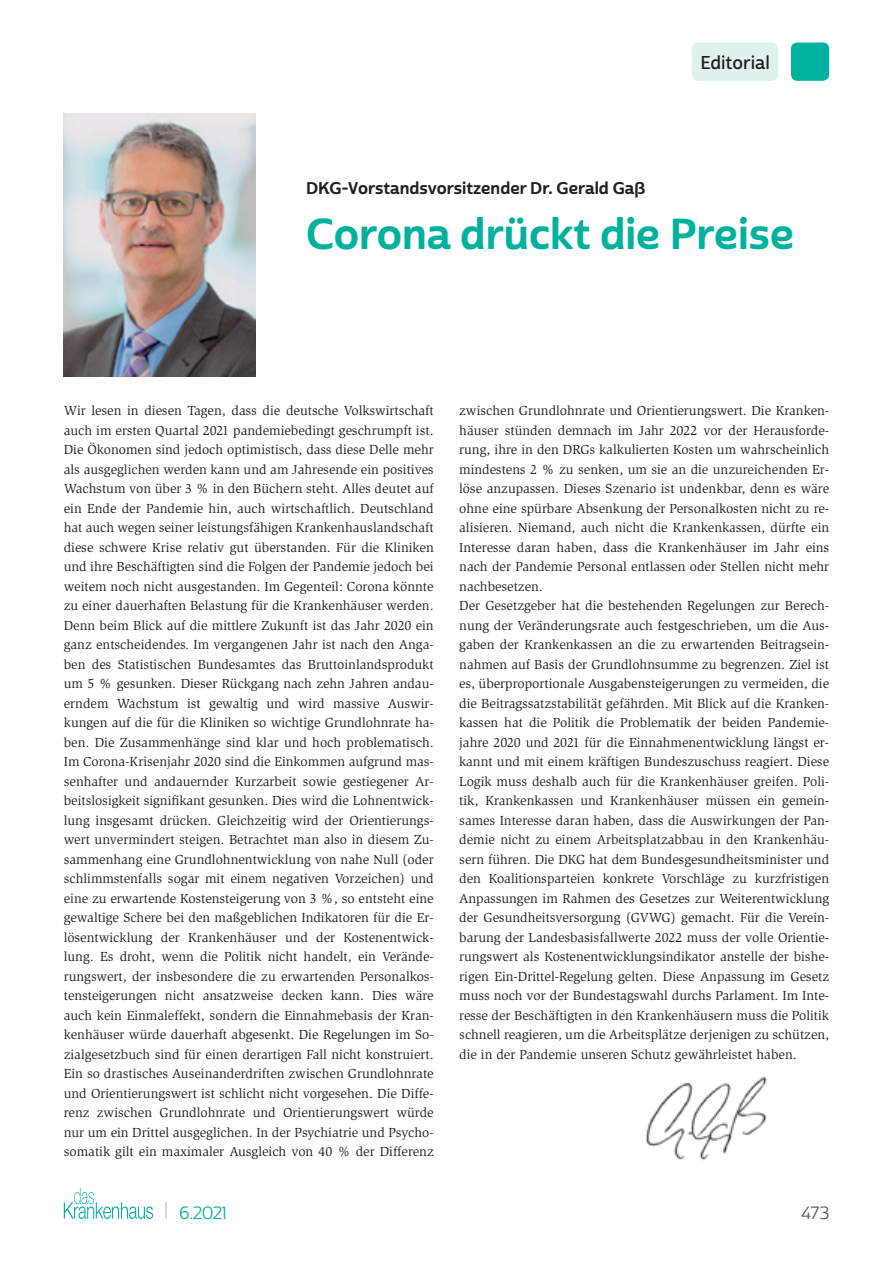
<style>
.page{position:relative;width:893px;height:1263px;background:#fff}
.page>*{position:absolute;margin:0;border:0;box-sizing:border-box;transform-origin:0 0}
.t1{font:42px "Cabrito Sans Nor Bol";color:#00b19d}
.t2{font:18px "Cabrito Sans Nor Dem";color:#231f20}
.t3{font:17.25px "Cabrito Sans Nor Reg";color:#00b19d}
.t4{font:17.25px "Cabrito Sans Nor Reg";color:#57585a}
.t5{font:16.5px "Cabrito Sans Nor Bol";color:#231f20}
.t6{font:13.5px/19.5px "Slimbach Std";color:#231f20;text-align:justify}
.s1{font-size:18.9px;color:#bcbdc0}
</style>
<div class="page">
<svg style="left:64px;top:1188px;width:89px;height:31px"></svg>
<div style="left:791px;top:43px;width:38px;height:38px;background:#00b19d;border-radius:6px"></div>
<div style="left:692px;top:43px;width:86px;height:38px;background:#def1ed;border-radius:6px"></div>
<img style="left:646px;top:1076px;width:121px;height:85px">
<img style="left:64px;top:113px;width:191px;height:263px">
<h2 class="t2" style="left:700px;top:51px;width:71px">Editorial</h2>
<p class="t5" style="left:306px;top:178px;width:341px">DKG-Vorstandsvorsitzender Dr. Gerald Gaß</p>
<h1 class="t1" style="left:306px;top:208px;width:489px">Corona drückt die Preise</h1>
<p class="t6" style="left:64px;top:401px;width:371px">Wir lesen in diesen Tagen, dass die deutsche Volkswirtschaft auch im ersten Quartal 2021 pandemiebedingt geschrumpft ist.<br>Die Ökonomen sind jedoch optimistisch, dass diese Delle mehr als ausgeglichen werden kann und am Jahresende ein positives Wachstum von über 3 % in den Büchern steht. Alles deutet auf ein Ende der Pandemie hin, auch wirtschaftlich. Deutschland hat auch wegen seiner leistungsfähigen Krankenhauslandschaft diese schwere Krise relativ gut überstanden. Für die Kliniken und ihre Beschäftigten sind die Folgen der Pandemie jedoch bei weitem noch nicht ausgestanden. Im Gegenteil: Corona könnte zu einer dauerhaften Belastung für die Krankenhäuser werden.<br>Denn beim Blick auf die mittlere Zukunft ist das Jahr 2020 ein ganz entscheidendes. Im vergangenen Jahr ist nach den Anga&shy;ben des Statistischen Bundesamtes das Bruttoinlandsprodukt um 5 % gesunken. Dieser Rückgang nach zehn Jahren andau&shy;erndem Wachstum ist gewaltig und wird massive Auswir&shy;kungen auf die für die Kliniken so wichtige Grundlohnrate ha&shy;ben. Die Zusammenhänge sind klar und hoch problematisch.<br>Im Corona-Krisenjahr 2020 sind die Einkommen aufgrund mas&shy;senhafter und andauernder Kurzarbeit sowie gestiegener Ar&shy;beitslosigkeit signifikant gesunken. Dies wird die Lohnentwick&shy;lung insgesamt drücken. Gleichzeitig wird der Orientierungs&shy;wert unvermindert steigen. Betrachtet man also in diesem Zu&shy;sammenhang eine Grundlohnentwicklung von nahe Null (oder schlimmstenfalls sogar mit einem negativen Vorzeichen) und eine zu erwartende Kostensteigerung von 3 %, so entsteht eine gewaltige Schere bei den maßgeblichen Indikatoren für die Er&shy;lösentwicklung der Krankenhäuser und der Kostenentwick&shy;lung. Es droht, wenn die Politik nicht handelt, ein Verände&shy;rungswert, der insbesondere die zu erwartenden Personalkos&shy;tensteigerungen nicht ansatzweise decken kann. Dies wäre auch kein Einmaleffekt, sondern die Einnahmebasis der Kran&shy;kenhäuser würde dauerhaft abgesenkt. Die Regelungen im So&shy;zialgesetzbuch sind für einen derartigen Fall nicht konstruiert.<br>Ein so drastisches Auseinanderdriften zwischen Grundlohnrate und Orientierungswert ist schlicht nicht vorgesehen. Die Diffe&shy;renz zwischen Grundlohnrate und Orientierungswert würde nur um ein Drittel ausgeglichen. In der Psychiatrie und Psycho&shy;somatik gilt ein maximaler Ausgleich von 40 % der Differenz</p>
<p class="t6" style="left:459px;top:401px;width:371px;text-align:left">zwischen Grundlohnrate und Orientierungswert. Die Kranken&shy;häuser stünden demnach im Jahr 2022 vor der Herausforde&shy;rung, ihre in den DRGs kalkulierten Kosten um wahrscheinlich mindestens 2 % zu senken, um sie an die unzureichenden Er&shy;löse anzupassen. Dieses Szenario ist undenkbar, denn es wäre ohne eine spürbare Absenkung der Personalkosten nicht zu re&shy;alisieren. Niemand, auch nicht die Krankenkassen, dürfte ein Interesse daran haben, dass die Krankenhäuser im Jahr eins nach der Pandemie Personal entlassen oder Stellen nicht mehr nachbesetzen.<br>Der Gesetzgeber hat die bestehenden Regelungen zur Berech&shy;nung der Veränderungsrate auch festgeschrieben, um die Aus&shy;gaben der Krankenkassen an die zu erwartenden Beitragsein&shy;nahmen auf Basis der Grundlohnsumme zu begrenzen. Ziel ist es, überproportionale Ausgabensteigerungen zu vermeiden, die die Beitragssatzstabilität gefährden. Mit Blick auf die Kranken&shy;kassen hat die Politik die Problematik der beiden Pandemie&shy;jahre 2020 und 2021 für die Einnahmenentwicklung längst er&shy;kannt und mit einem kräftigen Bundeszuschuss reagiert. Diese Logik muss deshalb auch für die Krankenhäuser greifen. Poli&shy;tik, Krankenkassen und Krankenhäuser müssen ein gemein&shy;sames Interesse daran haben, dass die Auswirkungen der Pan&shy;demie nicht zu einem Arbeitsplatzabbau in den Krankenhäu&shy;sern führen. Die DKG hat dem Bundesgesundheitsminister und den Koalitionsparteien konkrete Vorschläge zu kurzfristigen Anpassungen im Rahmen des Gesetzes zur Weiterentwicklung der Gesundheitsversorgung (GVWG) gemacht. Für die Verein&shy;barung der Landesbasisfallwerte 2022 muss der volle Orientie&shy;rungswert als Kostenentwicklungsindikator anstelle der bishe&shy;rigen Ein-Drittel-Regelung gelten. Diese Anpassung im Gesetz muss noch vor der Bundestagswahl durchs Parlament. Im Inte&shy;resse der Beschäftigten in den Krankenhäusern muss die Politik schnell reagieren, um die Arbeitsplätze derjenigen zu schützen, die in der Pandemie unseren Schutz gewährleistet haben.</p>
<p class="t3" style="left:164px;top:1202px;width:64px"><span class="s1">|</span> 6.2021</p>
<p class="t4" style="left:801px;top:1202px;width:29px">473</p>
</div>
